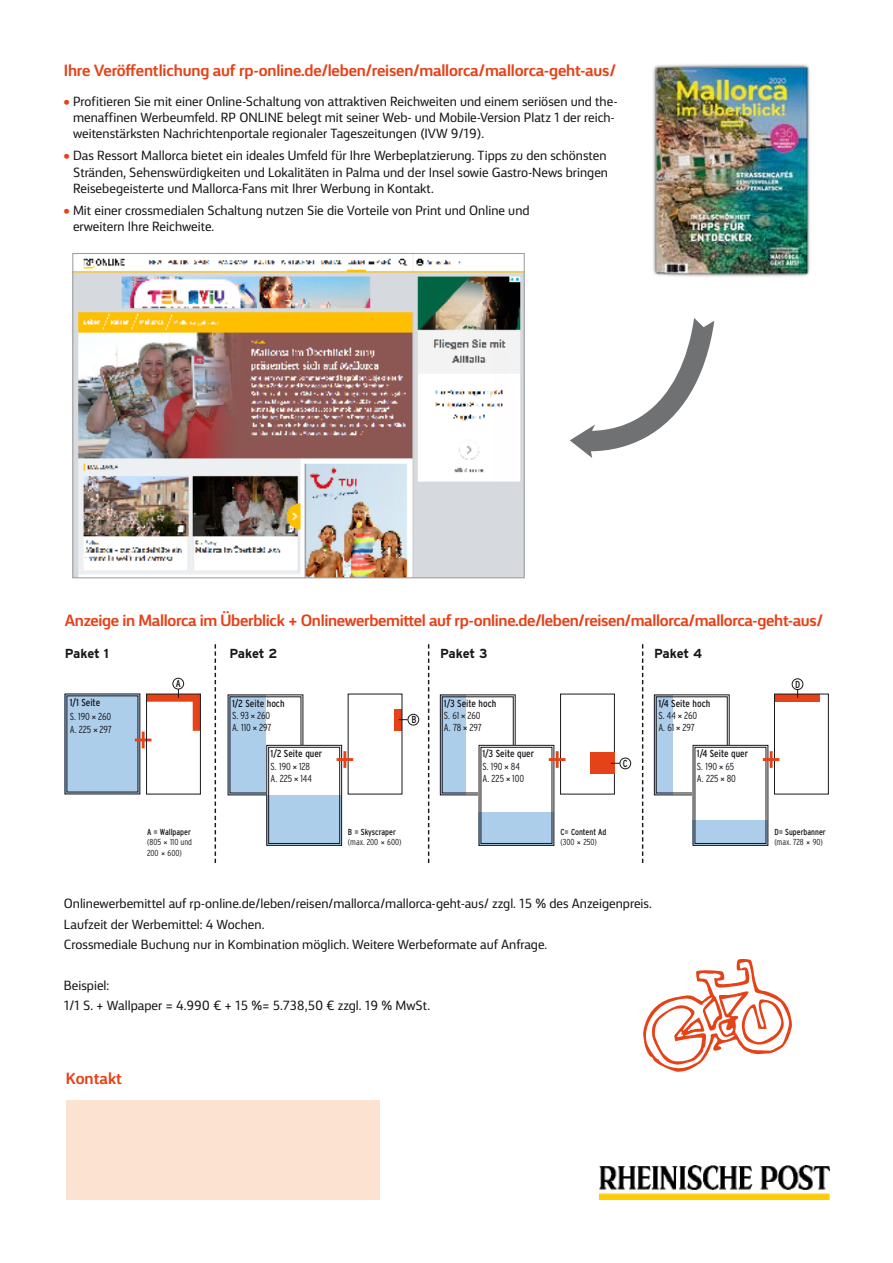
<style>
.page{position:relative;width:893px;height:1263px;background:#fff}
.page>*{position:absolute;margin:0;border:0;box-sizing:border-box;transform-origin:0 0}
.t1{font:700 16.5px "FS Silas Sans";letter-spacing:-.02em;color:#e64218}
.t2{font:700 16.5px "FS Silas Sans";color:#e64218}
.t3{font:13.5px/16.2px "FS Silas Sans";color:#1a171c}
.t4{font:700 13.05px "Interstate";letter-spacing:-.015em;color:#1a171c}
.t5{font:300 condensed 10.2px/12.1px "Interstate";letter-spacing:-.01em;color:#1a171c}
.t6{font:condensed 10.2px "Interstate";color:#1a171c}
.t7{font:condensed 8.7px/10.5px "Interstate";color:#1a171c}
.t8{font:300 condensed 8.7px/10.5px "Interstate";color:#1a171c}
.s1{font-weight:700;color:#e64218}
.s2{font-weight:400}
.s3{font-family:"FS Silas Sans";font-weight:400;font-stretch:normal}
.s4{font-weight:300}
.s5{font-family:"FS Silas Sans";font-stretch:normal}
</style>
<div class="page">
<img style="left:599px;top:1165px;width:230px;height:34px">
<div style="left:774px;top:694px;width:46px;height:8px;background:#e64218"></div>
<div style="left:440px;top:695px;width:25px;height:100px;background:#acceea"></div>
<div style="left:440px;top:695px;width:75px;height:100px;border:1px solid #1a171c"></div>
<div style="left:442px;top:697px;width:71px;height:96px;border:1px solid #1a171c"></div>
<div style="left:479px;top:812px;width:75px;height:34px;background:#acceea"></div>
<div style="left:479px;top:745px;width:75px;height:52px;background:#fff"></div>
<div style="left:481px;top:747px;width:71px;height:97px;border:1px solid #1a171c"></div>
<div style="left:560px;top:694px;width:55px;height:100px;border:1px solid #1a171c"></div>
<svg style="left:549px;top:751px;width:16px;height:17px"></svg>
<div style="left:590px;top:752px;width:24px;height:21px;background:#e64218"></div>
<div style="left:619px;top:758px;width:12px;height:11px;border:1px solid #1a171c;border-radius:50%"></div>
<div style="left:65px;top:694px;width:75px;height:100px;background:#acceea"></div>
<div style="left:146px;top:694px;width:55px;height:100px;border:1px solid #1a171c"></div>
<div style="left:172px;top:678px;width:12px;height:11px;border:1px solid #1a171c;border-radius:50%"></div>
<svg style="left:135px;top:689px;width:65px;height:59px"></svg>
<div style="left:228px;top:695px;width:38px;height:100px;background:#acceea"></div>
<div style="left:267px;top:795px;width:75px;height:50px;background:#acceea"></div>
<div style="left:267px;top:745px;width:75px;height:100px;border:1px solid #1a171c"></div>
<div style="left:268px;top:747px;width:72px;height:97px;border:1px solid #1a171c"></div>
<div style="left:395px;top:709px;width:7px;height:22px;background:#e64218"></div>
<div style="left:407px;top:714px;width:12px;height:11px;border:1px solid #1a171c;border-radius:50%"></div>
<svg style="left:337px;top:751px;width:16px;height:17px"></svg>
<div style="left:654px;top:695px;width:19px;height:100px;background:#acceea"></div>
<div style="left:654px;top:695px;width:75px;height:100px;border:1px solid #1a171c"></div>
<div style="left:656px;top:697px;width:71px;height:96px;border:1px solid #1a171c"></div>
<div style="left:693px;top:820px;width:75px;height:25px;background:#acceea"></div>
<div style="left:693px;top:745px;width:75px;height:54px;background:#fff"></div>
<div style="left:695px;top:747px;width:71px;height:97px;border:1px solid #1a171c"></div>
<div style="left:792px;top:678px;width:11px;height:12px;border:1px solid #1a171c;border-radius:50%"></div>
<svg style="left:763px;top:751px;width:16px;height:17px"></svg>
<svg style="left:215px;top:644px;width:1px;height:219px"></svg>
<svg style="left:428px;top:644px;width:1px;height:219px"></svg>
<svg style="left:642px;top:644px;width:1px;height:219px"></svg>
<svg style="left:570px;top:318px;width:144px;height:140px"></svg>
<img style="left:74px;top:258px;width:449px;height:318px">
<div style="left:72px;top:253px;width:453px;height:325px;border:1px solid #9c9e9f"></div>
<svg style="left:643px;top:958px;width:149px;height:114px"></svg>
<img style="left:653px;top:64px;width:157px;height:213px">
<div style="left:66px;top:1100px;width:313px;height:99px;background:#fce2d1"></div>
<p class="t1" style="left:64px;top:56px;width:554px">Ihre Veröffentlichung auf rp-online.de/leben/reisen/mallorca/mallorca-geht-aus/</p>
<p class="t3" style="left:73px;top:92px;width:546px;text-indent:-9px"><span class="s1">•</span> Profitieren Sie mit einer Online-Schaltung von attraktiven Reichweiten und einem seriösen und the&shy;menaffinen Werbeumfeld. RP ONLINE belegt mit seiner Web- und Mobile-Version Platz 1 der reich&shy;weitenstärksten Nachrichtenportale regionaler Tageszeitungen (IVW 9/19).</p>
<p class="t3" style="left:73px;top:147px;width:537px;text-align:justify;text-indent:-9px"><span class="s1">•</span> Das Ressort Mallorca bietet ein ideales Umfeld für Ihre Werbeplatzierung. Tipps zu den schönsten Stränden, Sehenswürdigkeiten und Lokalitäten in Palma und der Insel sowie Gastro-News bringen Reisebegeisterte und Mallorca-Fans mit Ihrer Werbung in Kontakt.</p>
<p class="t3" style="left:73px;top:201px;width:458px;text-indent:-9px"><span class="s1">•</span> Mit einer crossmedialen Schaltung nutzen Sie die Vorteile von Print und Online und erweitern Ihre Reichweite.</p>
<p class="t1" style="left:65px;top:606px;width:759px">Anzeige in Mallorca im Überblick + Onlinewerbemittel auf rp-online.de/leben/reisen/mallorca/mallorca-geht-aus/</p>
<p class="t4" style="left:65px;top:646px;width:45px">Paket 1</p>
<p class="t5" style="left:70px;top:696px;width:44px;line-height:13.2px"><span class="s2">1/1 Seite<br></span>S. 190<span class="s3">×</span>260<br>A. 225<span class="s3">×</span>297</p>
<p class="t6" style="left:176px;top:677px;width:7px">A</p>
<p class="t4" style="left:229px;top:646px;width:49px">Paket 2</p>
<p class="t5" style="left:232px;top:697px;width:54px"><span class="s2">1/2 Seite hoch<br></span>S. 93<span class="s3">×</span>260<br>A. 110<span class="s3">×</span>297</p>
<p class="t5" style="left:271px;top:748px;width:53px"><span class="s2">1/2 Seite quer<br></span>S. 190<span class="s3">×</span>128<br>A. 225<span class="s3">×</span>144</p>
<p class="t6" style="left:412px;top:713px;width:7px">B</p>
<p class="t4" style="left:440px;top:646px;width:49px">Paket 3</p>
<p class="t5" style="left:444px;top:697px;width:54px"><span class="s2">1/3 Seite hoch<br></span>S. 61<span class="s3">×</span>260<br>A. 78<span class="s3">×</span>297</p>
<p class="t5" style="left:482px;top:748px;width:53px"><span class="s2">1/3 Seite quer<br></span>S. 190<span class="s3">×</span>84<br>A. 225<span class="s3">×</span>100</p>
<p class="t6" style="left:623px;top:757px;width:6px">C</p>
<p class="t4" style="left:654px;top:646px;width:50px">Paket 4</p>
<p class="t5" style="left:658px;top:697px;width:54px"><span class="s2">1/4 Seite hoch<br></span>S. 44<span class="s3">×</span>260<br>A. 61<span class="s3">×</span>297</p>
<p class="t5" style="left:697px;top:748px;width:53px"><span class="s2">1/4 Seite quer<br></span>S. 190<span class="s3">×</span>65<br>A. 225<span class="s3">×</span>80</p>
<p class="t6" style="left:795px;top:678px;width:7px">D</p>
<p class="t8" style="left:147px;top:826px;width:47px"><span class="s2">A = Wallpaper </span>(805 <span class="s3">×</span> 110 und<br>200 <span class="s3">×</span> 600)</p>
<p class="t7" style="left:348px;top:826px;width:55px">B = Skyscraper <span class="s4">(max. 200</span> <span class="s5">×</span> <span class="s4">600)</span></p>
<p class="t7" style="left:560px;top:826px;width:47px">C= Content Ad <span class="s4">(300</span> <span class="s5">×</span> <span class="s4">250)</span></p>
<p class="t7" style="left:774px;top:826px;width:53px">D= Superbanner <span class="s4">(max. 728</span> <span class="s5">×</span> <span class="s4">90)</span></p>
<p class="t3" style="left:64px;top:892px;width:590px;line-height:20.4px">Onlinewerbemittel auf rp-online.de/leben/reisen/mallorca/mallorca-geht-aus/ zzgl. 15 % des Anzeigenpreis.<br>Laufzeit der Werbemittel: 4 Wochen.<br>Crossmediale Buchung nur in Kombination möglich. Weitere Werbeformate auf Anfrage.</p>
<p class="t3" style="left:64px;top:974px;width:368px;line-height:20.4px">Beispiel:<br>1/1 S. + Wallpaper = 4.990 € + 15 %= 5.738,50 € zzgl. 19 % MwSt.</p>
<p class="t2" style="left:66px;top:1064px;width:58px">Kontakt</p>
</div>
